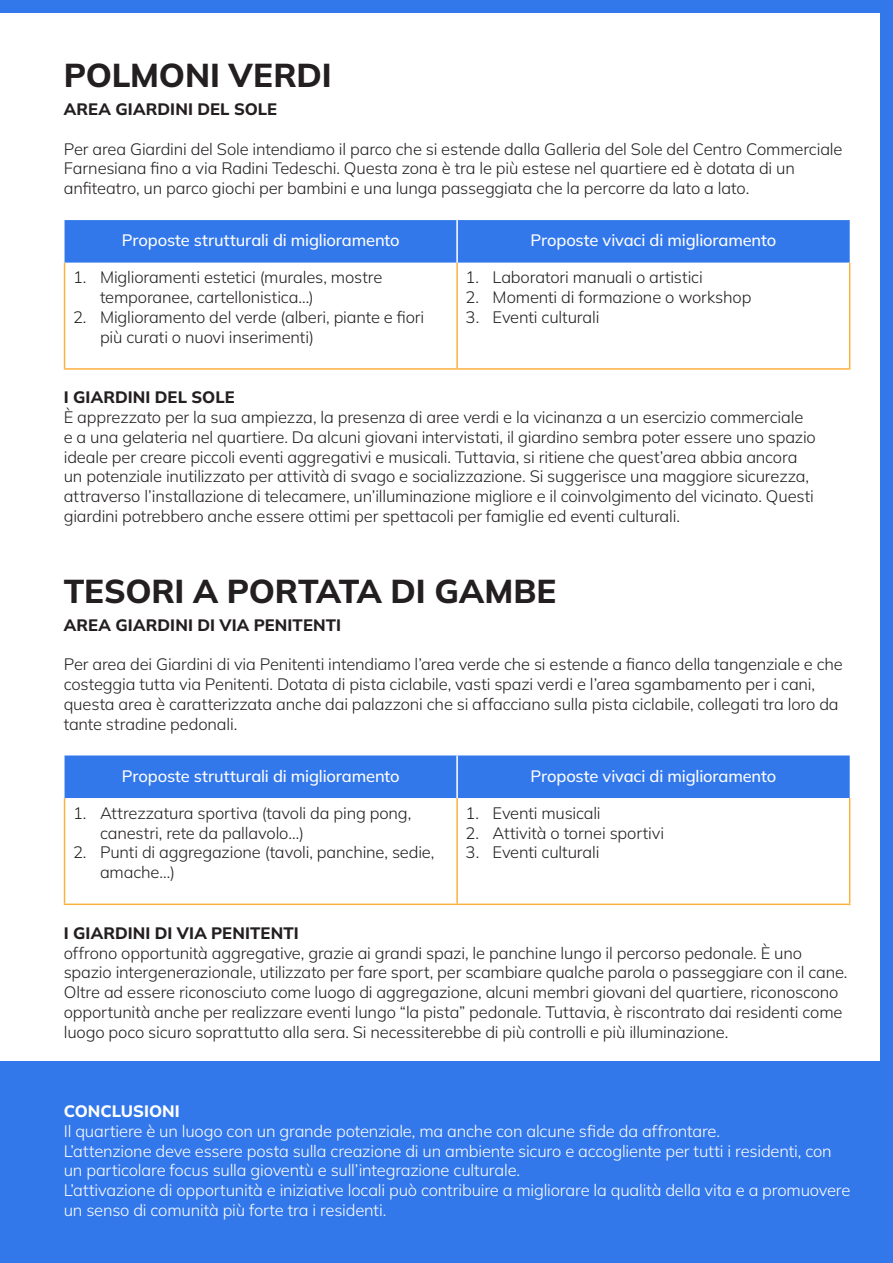
<style>
.page{position:relative;width:893px;height:1263px;background:#fff}
.page>*{position:absolute;margin:0;border:0;box-sizing:border-box;transform-origin:0 0}
.t1{font:800 33px "Mulish";letter-spacing:-.005em;color:#231f20}
.t2{font:300 16.5px/19.8px "Mulish";letter-spacing:-.01em;color:#231f20}
.t3{font:300 16.5px/19.8px "Mulish";letter-spacing:-.01em;color:#fff}
.t4{font:500 16.5px "Mulish";letter-spacing:-.01em;color:#fff}
.t5{font:800 16.5px "Mulish";letter-spacing:.01em;color:#231f20}
.t6{font:800 16.5px "Mulish";color:#fff}
</style>
<div class="page">
<div style="left:0;top:0;width:893px;height:13px;background:#3378eb"></div>
<div style="left:880px;top:11px;width:13px;height:1252px;background:#3378eb"></div>
<div style="left:0;top:1061px;width:893px;height:202px;background:#3378eb"></div>
<div style="left:65px;top:220px;width:785px;height:43px;background:#3378eb"></div>
<hr style="left:64px;top:263px;width:1px;height:105px;background:#fbb13f">
<hr style="left:456px;top:263px;width:2px;height:105px;background:#fbb13f">
<hr style="left:849px;top:263px;width:1px;height:105px;background:#fbb13f">
<hr style="left:64px;top:368px;width:393px;height:2px;background:#fbb13f">
<hr style="left:457px;top:368px;width:393px;height:2px;background:#fbb13f">
<hr style="left:456px;top:220px;width:2px;height:43px;background:#fff">
<div style="left:65px;top:755px;width:785px;height:43px;background:#3378eb"></div>
<hr style="left:64px;top:798px;width:1px;height:105px;background:#fbb13f">
<hr style="left:456px;top:798px;width:2px;height:105px;background:#fbb13f">
<hr style="left:849px;top:798px;width:1px;height:105px;background:#fbb13f">
<hr style="left:64px;top:903px;width:393px;height:2px;background:#fbb13f">
<hr style="left:457px;top:903px;width:393px;height:2px;background:#fbb13f">
<hr style="left:456px;top:755px;width:2px;height:43px;background:#fff">
<p class="t1" style="left:64px;top:53px;width:269px">POLMONI VERDI</p>
<p class="t5" style="left:64px;top:98px;width:215px">AREA GIARDINI DEL SOLE</p>
<p class="t2" style="left:64px;top:138px;width:780px">Per area Giardini del Sole intendiamo il parco che si estende dalla Galleria del Sole del Centro Commerciale<br>Farnesiana fino a via Radini Tedeschi. Questa zona è tra le più estese nel quartiere ed è dotata di un anfiteatro, un parco giochi per bambini e una lunga passeggiata che la percorre da lato a lato.</p>
<p class="t4" style="left:122px;top:229px;width:279px">Proposte strutturali di miglioramento</p>
<p class="t4" style="left:530px;top:229px;width:247px">Proposte vivaci di miglioramento</p>
<p class="t2" style="left:100px;top:267px;width:284px;text-indent:-27px">1. Miglioramenti estetici (murales, mostre temporanee, cartellonistica…)</p>
<p class="t2" style="left:100px;top:307px;width:326px;text-indent:-27px">2. Miglioramento del verde (alberi, piante e fiori più curati o nuovi inserimenti)</p>
<p class="t2" style="left:466px;top:267px;width:239px">1. Laboratori manuali o artistici</p>
<p class="t2" style="left:466px;top:287px;width:287px">2. Momenti di formazione o workshop</p>
<p class="t2" style="left:466px;top:307px;width:135px">3. Eventi culturali</p>
<p class="t5" style="left:64px;top:386px;width:172px">I GIARDINI DEL SOLE</p>
<p class="t2" style="left:64px;top:407px;width:754px">È apprezzato per la sua ampiezza, la presenza di aree verdi e la vicinanza a un esercizio commerciale e a una gelateria nel quartiere. Da alcuni giovani intervistati, il giardino sembra poter essere uno spazio ideale per creare piccoli eventi aggregativi e musicali. Tuttavia, si ritiene che quest’area abbia ancora un potenziale inutilizzato per attività di svago e socializzazione. Si suggerisce una maggiore sicurezza, attraverso l’installazione di telecamere, un’illuminazione migliore e il coinvolgimento del vicinato. Questi giardini potrebbero anche essere ottimi per spettacoli per famiglie ed eventi culturali.</p>
<p class="t1" style="left:64px;top:569px;width:494px">TESORI A PORTATA DI GAMBE</p>
<p class="t5" style="left:64px;top:614px;width:279px">AREA GIARDINI DI VIA PENITENTI</p>
<p class="t2" style="left:64px;top:654px;width:780px">Per area dei Giardini di via Penitenti intendiamo l’area verde che si estende a fianco della tangenziale e che costeggia tutta via Penitenti. Dotata di pista ciclabile, vasti spazi verdi e l’area sgambamento per i cani, questa area è caratterizzata anche dai palazzoni che si affacciano sulla pista ciclabile, collegati tra loro da tante stradine pedonali.</p>
<p class="t4" style="left:122px;top:764px;width:279px">Proposte strutturali di miglioramento</p>
<p class="t4" style="left:530px;top:764px;width:247px">Proposte vivaci di miglioramento</p>
<p class="t2" style="left:100px;top:803px;width:313px;text-indent:-27px">1. Attrezzatura sportiva (tavoli da ping pong, canestri, rete da pallavolo…)</p>
<p class="t2" style="left:100px;top:842px;width:336px;text-indent:-27px">2. Punti di aggregazione (tavoli, panchine, sedie, amache…)</p>
<p class="t2" style="left:466px;top:803px;width:137px">1. Eventi musicali</p>
<p class="t2" style="left:466px;top:822px;width:200px">2. Attività o tornei sportivi</p>
<p class="t2" style="left:466px;top:842px;width:135px">3. Eventi culturali</p>
<p class="t5" style="left:64px;top:921px;width:236px">I GIARDINI DI VIA PENITENTI</p>
<p class="t2" style="left:64px;top:942px;width:785px">offrono opportunità aggregative, grazie ai grandi spazi, le panchine lungo il percorso pedonale. È uno spazio intergenerazionale, utilizzato per fare sport, per scambiare qualche parola o passeggiare con il cane.<br>Oltre ad essere riconosciuto come luogo di aggregazione, alcuni membri giovani del quartiere, riconoscono opportunità anche per realizzare eventi lungo “la pista” pedonale. Tuttavia, è riscontrato dai residenti come luogo poco sicuro soprattutto alla sera. Si necessiterebbe di più controlli e più illuminazione.</p>
<p class="t6" style="left:64px;top:1100px;width:118px">CONCLUSIONI</p>
<p class="t3" style="left:64px;top:1120px;width:658px">Il quartiere è un luogo con un grande potenziale, ma anche con alcune sfide da affrontare.</p>
<p class="t3" style="left:64px;top:1140px;width:769px">L’attenzione deve essere posta sulla creazione di un ambiente sicuro e accogliente per tutti i residenti, con un particolare focus sulla gioventù e sull’integrazione culturale.</p>
<p class="t3" style="left:64px;top:1180px;width:788px">L’attivazione di opportunità e iniziative locali può contribuire a migliorare la qualità della vita e a promuovere un senso di comunità più forte tra i residenti.</p>
</div>
